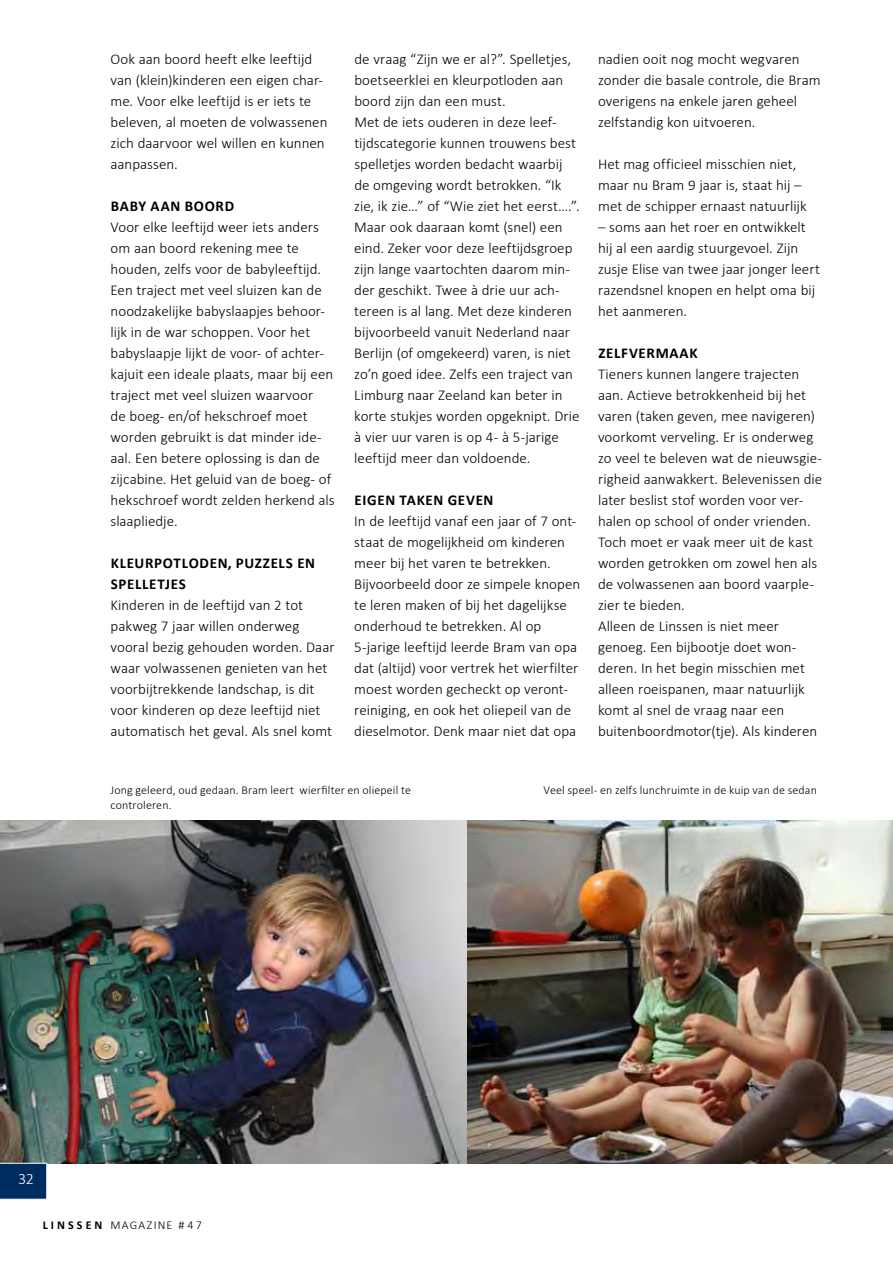
<style>
.page{position:relative;width:893px;height:1263px;background:#fff}
.page>*{position:absolute;margin:0;border:0;box-sizing:border-box;transform-origin:0 0}
.t1{font:300 16.05px "Calibri";color:#fff}
.t2{font:300 15px/21px "Calibri";color:#000}
.t3{font:700 15px "Calibri";letter-spacing:.045em;color:#000}
.t4{font:300 12px "Calibri";letter-spacing:.01em;color:#000}
.t5{font:300 12px "Calibri";letter-spacing:.105em;color:#000}
.s1{font-weight:700}
</style>
<div class="page">
<img style="left:0;top:821px;width:893px;height:342px">
<svg style="left:0;top:1163px;width:47px;height:36px;background:#0b3666"></svg>
<p class="t2" style="left:111px;top:48px;width:218px">Ook aan boord heeft elke leeftijd van (klein)kinderen een eigen char&shy;me. Voor elke leeftijd is er iets te beleven, al moeten de volwassenen zich daarvoor wel willen en kunnen aanpassen.</p>
<p class="t3" style="left:111px;top:196px;width:125px">BABY AAN BOORD</p>
<p class="t2" style="left:111px;top:216px;width:226px">Voor elke leeftijd weer iets anders om aan boord rekening mee te houden, zelfs voor de babyleeftijd.<br>Een traject met veel sluizen kan de noodzakelijke babyslaapjes behoor&shy;lijk in de war schoppen. Voor het babyslaapje lijkt de voor- of achter&shy;kajuit een ideale plaats, maar bij een traject met veel sluizen waarvoor<br>de boeg- en/of hekschroef moet worden gebruikt is dat minder ide&shy;aal. Een betere oplossing is dan de zijcabine. Het geluid van de boeg- of hekschroef wordt zelden herkend als slaapliedje.</p>
<p class="t3" style="left:111px;top:553px;width:4px">KLE</p>
<p class="t3" style="left:135px;top:553px;width:142px">URPOTLODEN, PUZZELS</p>
<p class="t3" style="left:297px;top:553px;width:19px">EN</p>
<p class="t3" style="left:111px;top:574px;width:19px">SPELLE</p>
<p class="t3" style="left:157px;top:574px;width:18px">TJES</p>
<p class="t2" style="left:111px;top:594px;width:225px">Kinderen in de leeftijd van 2 tot pakweg 7 jaar willen onderweg vooral bezig gehouden worden. Daar waar volwassenen genieten van het voorbijtrekkende landschap, is dit voor kinderen op deze leeftijd niet automatisch het geval. Als snel komt</p>
<p class="t2" style="left:354px;top:48px;width:227px">de vraag “Zijn we er al?”. Spelletjes, boetseerklei en kleurpotloden aan boord zijn dan een must.<br>Met de iets ouderen in deze leef&shy;tijdscategorie kunnen trouwens best spelletjes worden bedacht waarbij de omgeving wordt betrokken. “I k zie, ik zie…” of “Wie ziet het eerst….”.<br>Maar ook daaraan komt (snel) een eind. Zeker voor deze leeftijdsgroep zijn lange vaartochten daarom min&shy;der geschikt. Twee à drie uur ach&shy;tereen is al lang. Met deze kinderen bijvoorbeeld vanuit Nederland naar Berlijn (of omgekeerd) varen, is niet zo’n goed idee. Zelfs een traject van Limburg naar Zeeland kan beter in korte stukjes worden opgeknipt. Drie à vier uur varen is op 4- à 5-jarige leeftijd meer dan voldoende.</p>
<p class="t3" style="left:355px;top:490px;width:140px">EIGEN TAKEN GEVEN</p>
<p class="t2" style="left:354px;top:510px;width:227px">I n de leeftijd vanaf een jaar of 7 ont&shy;staat de mogelijkheid om kinderen meer bij het varen te betrekken.<br>Bijvoorbeeld door ze simpele knopen te leren maken of bij het dagelijkse onderhoud te betrekken. Al op 5-jarige leeftijd leerde Bram van opa dat (altijd) voor vertrek het wierfilter moest worden gecheckt op veront&shy;reiniging, en ook het oliepeil van de dieselmotor. Denk maar niet dat opa</p>
<p class="t2" style="left:598px;top:48px;width:224px">nadien ooit nog mocht wegvaren zonder die basale controle, die Bram overigens na enkele jaren geheel zelfstandig kon uitvoeren.</p>
<p class="t2" style="left:598px;top:153px;width:210px">Het mag officieel misschien niet, maar nu Bram 9 jaar is, staat hij – met de schipper ernaast natuurlijk</p>
<p class="t2" style="left:598px;top:216px;width:223px">– soms aan het roer en ontwikkelt hij al een aardig stuurgevoel. Zijn zusje Elise van twee jaar jonger leert razendsnel knopen en helpt oma bij het aanmeren.</p>
<p class="t3" style="left:598px;top:343px;width:101px">ZEL FVERMAAK</p>
<p class="t2" style="left:598px;top:363px;width:226px">Tieners kunnen langere trajecten aan. Actieve betrokkenheid bij het varen (taken geven, mee navigeren) voorkomt verveling. Er is onderweg zo veel te beleven wat de nieuwsgie&shy;righeid aanwakkert. Belevenissen die later beslist stof worden voor ver&shy;halen op school of onder vrienden.<br>Toch moet er vaak meer uit de kast worden getrokken om zowel hen als de volwassenen aan boord vaarple&shy;zier te bieden.<br>Alleen de Linssen is niet meer genoeg. Een bijbootje doet won&shy;deren. I n het begin misschien met alleen roeispanen, maar natuurlijk komt al snel de vraag naar een buitenboordmotor(tje). Als kinderen</p>
<p class="t4" style="left:111px;top:783px;width:302px">Jong geleerd, oud gedaan. Bram leert wierfilter en oliepeil te</p>
<p class="t4" style="left:544px;top:783px;width:275px">Veel speel- en zelfs lunchruimte in de kuip van de sedan</p>
<p class="t4" style="left:111px;top:798px;width:63px">controleren.</p>
<p class="t1" style="left:18px;top:1169px;width:17px">32</p>
<p class="t5" style="left:43px;top:1217px;width:161px"><span class="s1">LINSSEN</span> magazine #47</p>
</div>
